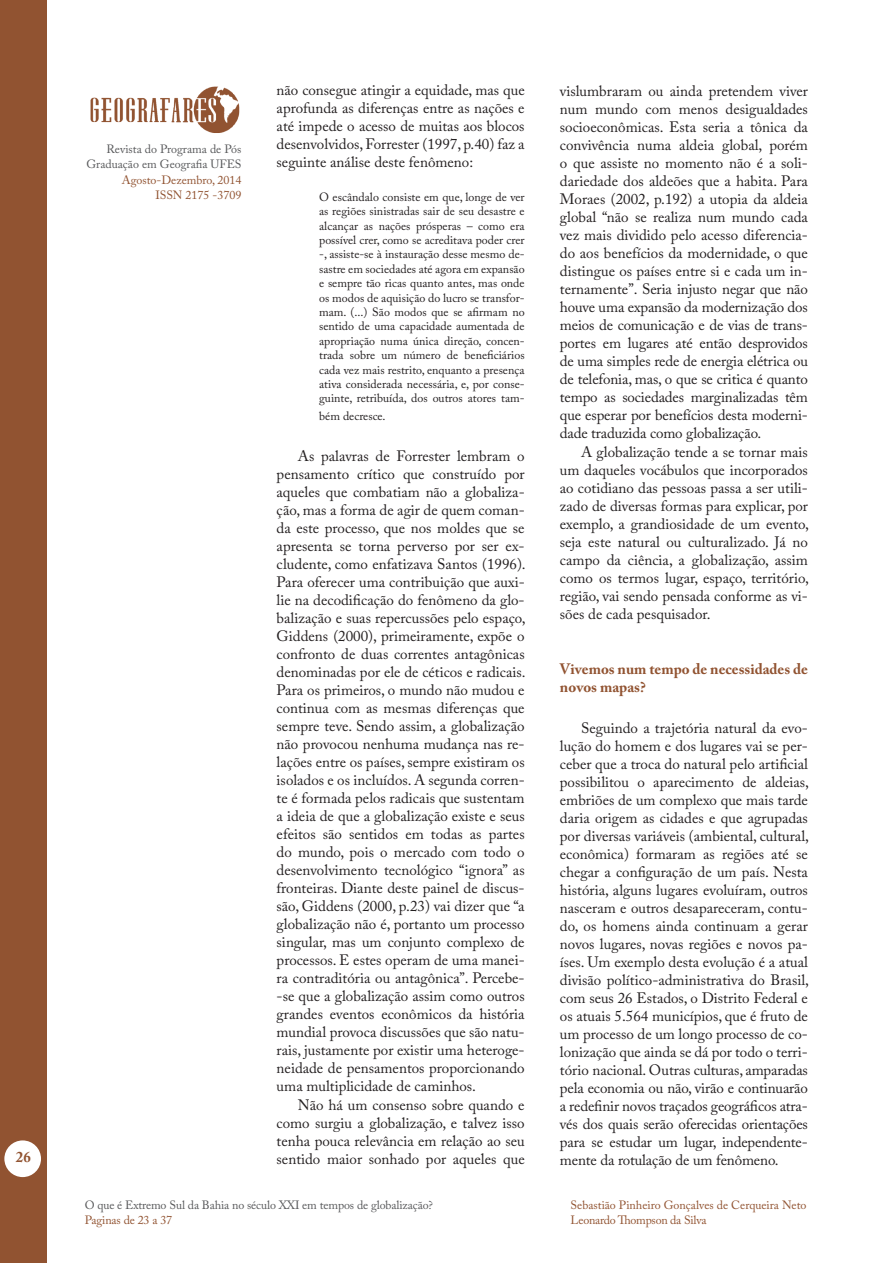
<style>
.page{position:relative;width:893px;height:1263px;background:#fff}
.page>*{position:absolute;margin:0;border:0;box-sizing:border-box;transform-origin:0 0}
.t1{font:15px/18px "Adobe Caslon Pro";color:#231f20;text-align:justify}
.t2{font:700 15px/18px "Adobe Caslon Pro";color:#915331}
.t3{font:12px/14.4px "Adobe Caslon Pro";color:#231f20;text-align:justify}
.t4{font:12px/14.9px "Adobe Caslon Pro";color:#915331;text-align:right}
.t5{font:12px/14.4px "Adobe Caslon Pro";letter-spacing:-.01em;color:#57585a;text-align:right}
</style>
<div class="page">
<div style="left:0;top:0;width:47px;height:1263px;background:#915331"></div>
<div style="left:4px;top:1140px;width:37px;height:37px;background:#fff;border-radius:50%"></div>
<img style="left:90px;top:86px;width:150px;height:47px">
<p class="t2" style="left:16px;top:1147px;width:16px">26</p>
<p class="t5" style="left:86px;top:142px;width:157px">Revista do Programa de Pós<br>Graduação em Geografia UFES</p>
<p class="t4" style="left:122px;top:173px;width:121px">Agosto-Dezembro, 2014<br>ISSN 2175 -3709</p>
<p class="t1" style="left:277px;top:81px;width:250px">não consegue atingir a equidade, mas que aprofunda as diferenças entre as nações e até impede o acesso de muitas aos blocos desenvolvidos, Forrester (1997, p.40) faz a seguinte análise deste fenômeno:</p>
<p class="t3" style="left:319px;top:189px;width:207px">O escândalo consiste em que, longe de ver as regiões sinistradas sair de seu desastre e alcançar as nações prósperas – como era possível crer, como se acreditava poder crer -, assiste-se à instauração desse mesmo de&shy;sastre em sociedades até agora em expansão e sempre tão ricas quanto antes, mas onde os modos de aquisição do lucro se transfor&shy;mam. (...) São modos que se afirmam no sentido de uma capacidade aumentada de apropriação numa única direção, concen&shy;trada sobre um número de beneficiários cada vez mais restrito, enquanto a presença ativa considerada necessária, e, por conse&shy;guinte, retribuída, dos outros atores tam-</p>
<p class="t3" style="left:319px;top:409px;width:68px">bém decresce.</p>
<p class="t1" style="left:277px;top:447px;width:251px;text-indent:21px">As palavras de Forrester lembram o pensamento crítico que construído por aqueles que combatiam não a globaliza&shy;ção, mas a forma de agir de quem coman&shy;da este processo, que nos moldes que se apresenta se torna perverso por ser ex&shy;cludente, como enfatizava Santos (1996).<br>Para oferecer uma contribuição que auxi&shy;lie na decodificação do fenômeno da glo&shy;balização e suas repercussões pelo espaço, Giddens (2000), primeiramente, expõe o confronto de duas correntes antagônicas denominadas por ele de céticos e radicais.<br>Para os primeiros, o mundo não mudou e continua com as mesmas diferenças que sempre teve. Sendo assim, a globalização não provocou nenhuma mudança nas re&shy;lações entre os países, sempre existiram os isolados e os incluídos. A segunda corren&shy;te é formada pelos radicais que sustentam a ideia de que a globalização existe e seus efeitos são sentidos em todas as partes do mundo, pois o mercado com todo o desenvolvimento tecnológico “ignora” as fronteiras. Diante deste painel de discus&shy;são, Giddens (2000, p.23) vai dizer que “a globalização não é, portanto um processo singular, mas um conjunto complexo de processos. E estes operam de uma manei&shy;ra contraditória ou antagônica”. Percebe--se que a globalização assim como outros grandes eventos econômicos da história mundial provoca discussões que são natu&shy;rais, justamente por existir uma heteroge&shy;neidade de pensamentos proporcionando uma multiplicidade de caminhos.</p>
<p class="t1" style="left:277px;top:1095px;width:250px;text-indent:21px">Não há um consenso sobre quando e como surgiu a globalização, e talvez isso tenha pouca relevância em relação ao seu sentido maior sonhado por aqueles que</p>
<p class="t5" style="left:85px;top:1197px;width:350px">O que é Extremo Sul da Bahia no século XXI em tempos de globalização?</p>
<p class="t4" style="left:85px;top:1212px;width:89px">Paginas de 23 a 37</p>
<p class="t1" style="left:560px;top:82px;width:250px">vislumbraram ou ainda pretendem viver num mundo com menos desigualdades socioeconômicas. Esta seria a tônica da convivência numa aldeia global, porém o que assiste no momento não é a soli&shy;dariedade dos aldeões que a habita. Para Moraes (2002, p.192) a utopia da aldeia global “não se realiza num mundo cada vez mais dividido pelo acesso diferencia&shy;do aos benefícios da modernidade, o que distingue os países entre si e cada um in&shy;ternamente”. Seria injusto negar que não houve uma expansão da modernização dos meios de comunicação e de vias de trans&shy;portes em lugares até então desprovidos de uma simples rede de energia elétrica ou de telefonia, mas, o que se critica é quanto tempo as sociedades marginalizadas têm que esperar por benefícios desta moderni&shy;dade traduzida como globalização.</p>
<p class="t1" style="left:560px;top:442px;width:251px;text-indent:21px">A globalização tende a se tornar mais um daqueles vocábulos que incorporados ao cotidiano das pessoas passa a ser utili&shy;zado de diversas formas para explicar, por exemplo, a grandiosidade de um evento, seja este natural ou culturalizado. Já no campo da ciência, a globalização, assim como os termos lugar, espaço, território, região, vai sendo pensada conforme as vi&shy;sões de cada pesquisador.</p>
<p class="t2" style="left:560px;top:660px;width:250px">Vivemos num tempo de necessidades de novos mapas?</p>
<p class="t1" style="left:560px;top:718px;width:251px;text-indent:21px">Seguindo a trajetória natural da evo&shy;lução do homem e dos lugares vai se per&shy;ceber que a troca do natural pelo artificial possibilitou o aparecimento de aldeias, embriões de um complexo que mais tarde daria origem as cidades e que agrupadas por diversas variáveis (ambiental, cultural, econômica) formaram as regiões até se chegar a configuração de um país. Nesta história, alguns lugares evoluíram, outros nasceram e outros desapareceram, contu&shy;do, os homens ainda continuam a gerar novos lugares, novas regiões e novos pa&shy;íses. Um exemplo desta evolução é a atual divisão político-administrativa do Brasil, com seus 26 Estados, o Distrito Federal e os atuais 5.564 municípios, que é fruto de um processo de um longo processo de co&shy;lonização que ainda se dá por todo o terri&shy;tório nacional. Outras culturas, amparadas pela economia ou não, virão e continuarão a redefinir novos traçados geográficos atra&shy;vés dos quais serão oferecidas orientações para se estudar um lugar, independente&shy;mente da rotulação de um fenômeno.</p>
<p class="t4" style="left:570px;top:1197px;width:237px;text-align:left">Sebastião Pinheiro Gonçalves de Cerqueira Neto<br>Leonardo Thompson da Silva</p>
</div>
